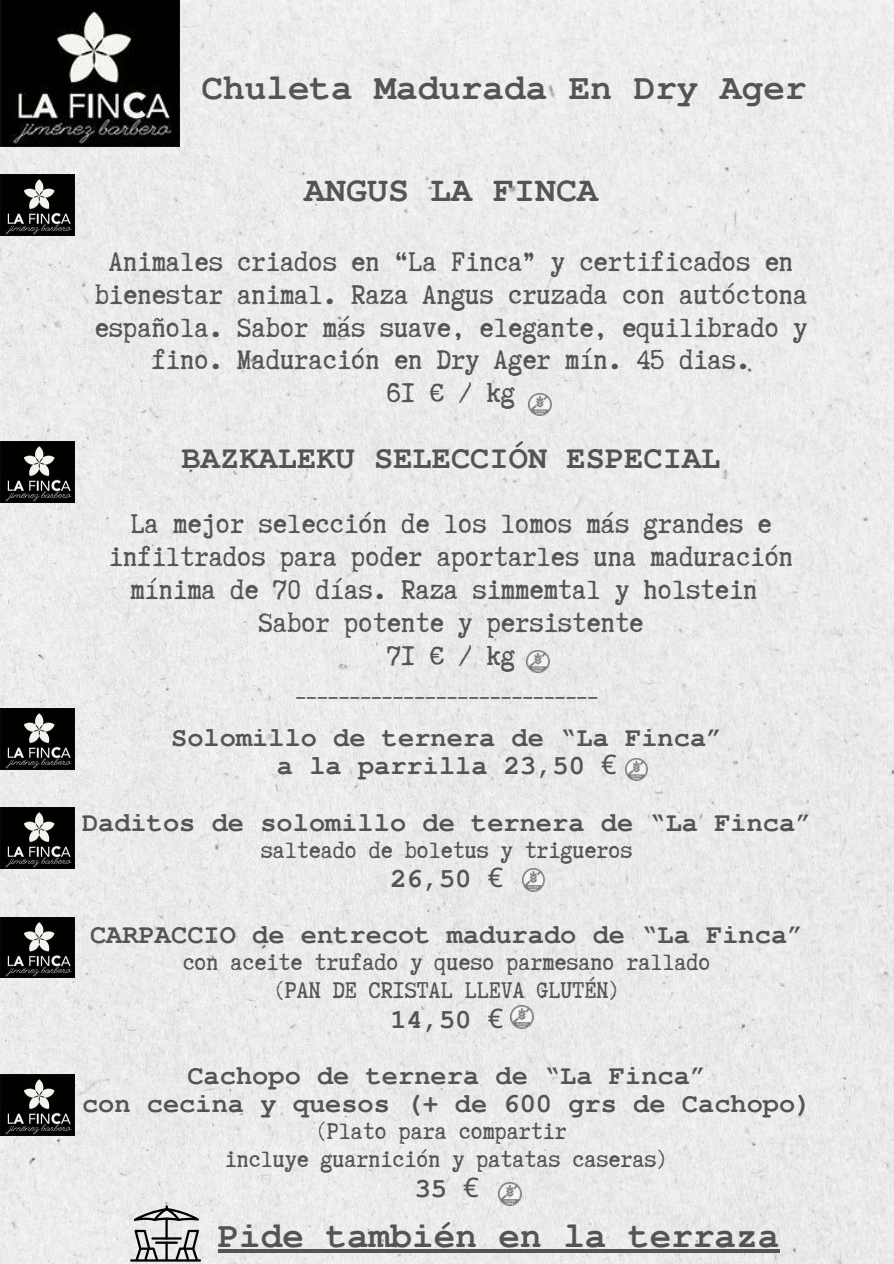
<style>
.page{position:relative;width:894px;height:1264px;background:#fff}
.page>*{position:absolute;margin:0;border:0;box-sizing:border-box;transform-origin:0 0}
.t1{font:700 36px "Tlwg Typewriter";color:#545454}
.t2{font:700 34.95px "Tlwg Typewriter";color:#545454}
.t3{font:32.1px/32.8px "Truetypewriter Polygl OTT";color:#545454;text-align:center}
.t4{font:700 32.1px "Tlwg Typewriter";color:#545454}
.t5{font:700 27px/56.2px "Tlwg Typewriter";color:#545454;text-align:center}
.t6{font:27px/28.2px "Truetypewriter Polygl OTT";color:#545454;text-align:center}
.t7{font:700 18px "Tlwg Typewriter";color:#545454}
.s1{font-family:"Noto Sans";font-weight:400}
</style>
<div class="page">
<img style="left:0;top:0;width:893px;height:1263px">
<img style="left:522px;top:868px;width:22px;height:23px">
<img style="left:510px;top:1005px;width:23px;height:23px">
<img style="left:625px;top:758px;width:22px;height:22px">
<img style="left:0;top:0;width:179px;height:146px">
<img style="left:0;top:708px;width:74px;height:61px">
<img style="left:0;top:807px;width:74px;height:61px">
<img style="left:0;top:917px;width:74px;height:60px">
<img style="left:0;top:1074px;width:74px;height:61px">
<img style="left:0;top:441px;width:74px;height:61px">
<img style="left:0;top:174px;width:74px;height:61px">
<svg style="left:134px;top:1205px;width:65px;height:54px;background:#acacac"></svg>
<hr style="left:130px;top:1259px;width:71px;height:2px;background:#000">
<hr style="left:217px;top:1249px;width:562px;height:3px;background:#545454">
<img style="left:528px;top:393px;width:23px;height:22px">
<img style="left:526px;top:650px;width:23px;height:23px">
<img style="left:498px;top:1182px;width:23px;height:23px">
<p class="t1" style="left:201px;top:65px;width:606px">Chuleta Madurada En Dry Ager</p>
<p class="t2" style="left:304px;top:168px;width:295px">ANGUS LA FINCA</p>
<p class="t3" style="left:95px;top:245px;width:714px">Animales criados en “La Finca” y certificados en bienestar animal. Raza Angus cruzada con autóctona española. Sabor más suave, elegante, equilibrado y fino. Maduración en Dry Ager mín. 45 dias.<br>61€/kg</p>
<p class="t4" style="left:181px;top:437px;width:540px">BAZKALEKU SELECCIÓN ESPECIAL</p>
<p class="t3" style="left:109px;top:507px;width:685px">La mejor selección de los lomos más grandes e infiltrados para poder aportarles una maduración mínima de 70 días. Raza simmemtal y holstein Sabor potente y persistente<br>71€/kg</p>
<p class="t7" style="left:295px;top:685px;width:304px">----------------------------</p>
<p class="t5" style="left:171px;top:724px;width:552px;line-height:28.2px">Solomillo de ternera de “La Finca” a la parrilla 23,50 <span class="s1">€</span></p>
<p class="t5" style="left:82px;top:794px;width:730px">Daditos de solomillo de ternera de “La Finca”</p>
<p class="t6" style="left:260px;top:835px;width:373px">salteado de boletus y trigueros</p>
<p class="t5" style="left:90px;top:851px;width:714px">26,50 <span class="s1">€<br></span>CARPACCIO de entrecot madurado de “La Finca”</p>
<p class="t6" style="left:183px;top:948px;width:529px">con aceite trufado y queso parmesano rallado (PAN DE CRISTAL LLEVA GLUTÉN)</p>
<p class="t5" style="left:187px;top:991px;width:520px">14,50 <span class="s1">€<br></span>Cachopo de ternera de “La Finca”</p>
<p class="t5" style="left:82px;top:1076px;width:730px">con cecina y quesos (+ de 600 grs de Cachopo)</p>
<p class="t6" style="left:224px;top:1116px;width:445px">(Plato para compartir<br>incluye guarnición y patatas caseras)</p>
<p class="t5" style="left:414px;top:1160px;width:66px">35 <span class="s1">€</span></p>
<p class="t1" style="left:217px;top:1213px;width:563px">Pide también en la terraza</p>
</div>
